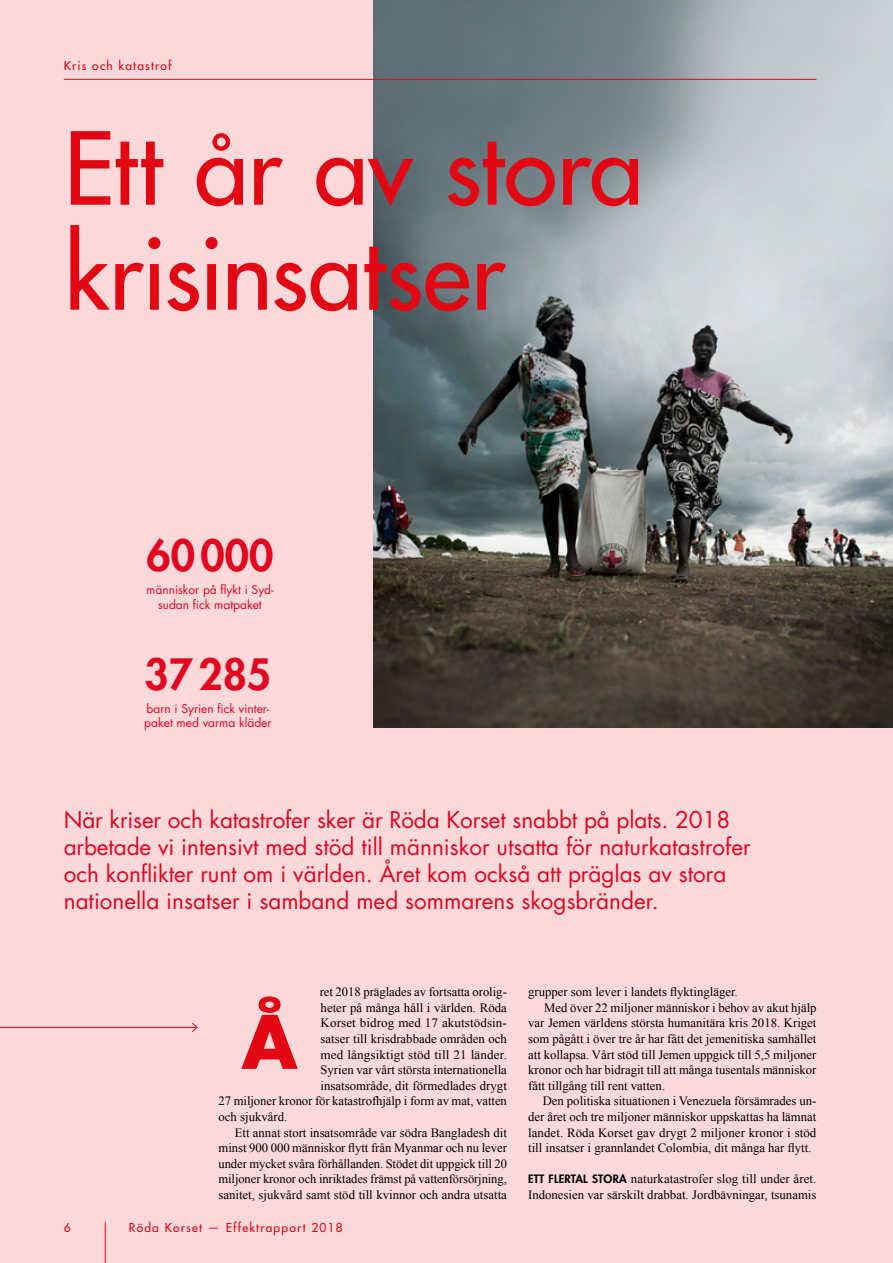
<style>
.page{position:relative;width:893px;height:1263px;background:#fbd9da}
.page>*{position:absolute;margin:0;border:0;box-sizing:border-box;transform-origin:0 0}
.t1{font:500 97.5px/105px "Futura Std";letter-spacing:-.005em;color:#e30613}
.t2{font:700 71.7px "Futura Std";color:#e30613}
.t3{font:800 42px "Futura Std";color:#e30520}
.t4{font:22.5px/27px "Futura Std";color:#e30520}
.t5{font:12.75px/15.6px "Times New Roman";color:#000}
.t6{font:12px/14.4px "Futura Std";color:#e30520;text-align:center}
.t7{font:500 12px "Futura Std";letter-spacing:.1em;color:#e30613}
.s1{font-family:"Futura Std";font-weight:800;font-size:11.25px}
</style>
<div class="page">
<img style="left:373px;top:0;width:520px;height:727px">
<hr style="left:0;top:1027px;width:197px;height:1px;background:#e30613">
<svg style="left:192px;top:1022px;width:6px;height:10px"></svg>
<hr style="left:64px;top:79px;width:752px;height:1px;background:#e30613">
<hr style="left:105px;top:1222px;width:1px;height:41px;background:#e30613">
<p class="t7" style="left:64px;top:58px;width:109px">Kris och katastrof</p>
<h1 class="t1" style="left:64px;top:117px;width:581px">Ett år av stora krisinsatser</h1>
<h3 class="t3" style="left:147px;top:529px;width:128px">60000</h3>
<p class="t6" style="left:146px;top:583px;width:129px">människor på flykt i Syd&shy;sudan fick matpaket</p>
<h3 class="t3" style="left:145px;top:648px;width:128px">37285</h3>
<p class="t6" style="left:144px;top:701px;width:129px;text-align:left">barn i Syrien fick vinter&shy;paket med varma kläder</p>
<p class="t4" style="left:64px;top:806px;width:688px">När kriser och katastrofer sker är Röda Korset snabbt på plats. 2018 arbetade vi intensivt med stöd till människor utsatta för naturkatastrofer och konflikter runt om i världen. Året kom också att präglas av stora nationella insatser i samband med sommarens skogsbränder.</p>
<p class="t5" style="left:320px;top:984px;width:189px">ret 2018 präglades av fortsatta orolig-</p>
<p class="t5" style="left:321px;top:999px;width:188px">heter på många håll i världen. Röda</p>
<p class="t5" style="left:321px;top:1015px;width:188px">Korset bidrog med 17 akutstödsin-</p>
<p class="t5" style="left:321px;top:1031px;width:188px">satser till krisdrabbade områden och</p>
<p class="t5" style="left:321px;top:1046px;width:188px">med långsiktigt stöd till 21 länder.</p>
<p class="t5" style="left:321px;top:1062px;width:188px">Syrien var vårt största internationella</p>
<p class="t5" style="left:321px;top:1077px;width:188px">insatsområde, dit förmedlades drygt</p>
<p class="t5" style="left:219px;top:1093px;width:290px">27 miljoner kronor för katastrofhjälp i form av mat, vatten</p>
<p class="t5" style="left:219px;top:1109px;width:70px">och sjukvård.</p>
<p class="t5" style="left:235px;top:1124px;width:274px">Ett annat stort insatsområde var södra Bangladesh dit</p>
<p class="t5" style="left:219px;top:1140px;width:290px">minst 900 000 människor flytt från Myanmar och nu lever</p>
<p class="t5" style="left:219px;top:1155px;width:290px">under mycket svåra förhållanden. Stödet dit uppgick till 20</p>
<p class="t5" style="left:219px;top:1171px;width:290px">miljoner kronor och inriktades främst på vattenförsörjning,</p>
<p class="t5" style="left:219px;top:1187px;width:290px">sanitet, sjukvård samt stöd till kvinnor och andra utsatta</p>
<h2 class="t2" style="left:242px;top:994px;width:57px">Å</h2>
<p class="t7" style="left:64px;top:1220px;width:8px">6</p>
<p class="t7" style="left:129px;top:1220px;width:215px">Röda Korset — Effektrapport 2018</p>
<p class="t5" style="left:528px;top:984px;width:211px">grupper som lever i landets flyktingläger.</p>
<p class="t5" style="left:544px;top:999px;width:274px">Med över 22 miljoner människor i behov av akut hjälp</p>
<p class="t5" style="left:528px;top:1015px;width:290px">var Jemen världens största humanitära kris 2018. Kriget</p>
<p class="t5" style="left:528px;top:1031px;width:290px">som pågått i över tre år har fått det jemenitiska samhället</p>
<p class="t5" style="left:528px;top:1046px;width:290px">att kollapsa. Vårt stöd till Jemen uppgick till 5,5 miljoner</p>
<p class="t5" style="left:528px;top:1062px;width:290px">kronor och har bidragit till att många tusentals människor</p>
<p class="t5" style="left:528px;top:1077px;width:139px">fått tillgång till rent vatten.</p>
<p class="t5" style="left:543px;top:1093px;width:275px">Den politiska situationen i Venezuela försämrades un-</p>
<p class="t5" style="left:528px;top:1109px;width:290px">der året och tre miljoner människor uppskattas ha lämnat</p>
<p class="t5" style="left:528px;top:1124px;width:290px">landet. Röda Korset gav drygt 2 miljoner kronor i stöd</p>
<p class="t5" style="left:528px;top:1140px;width:285px">till insatser i grannlandet Colombia, dit många har flytt.</p>
<p class="t5" style="left:528px;top:1171px;width:290px"><span class="s1">ETT FLERTAL STORA</span> naturkatastrofer slog till under året.<br>Indonesien var särskilt drabbat. Jordbävningar, tsunamis</p>
</div>
